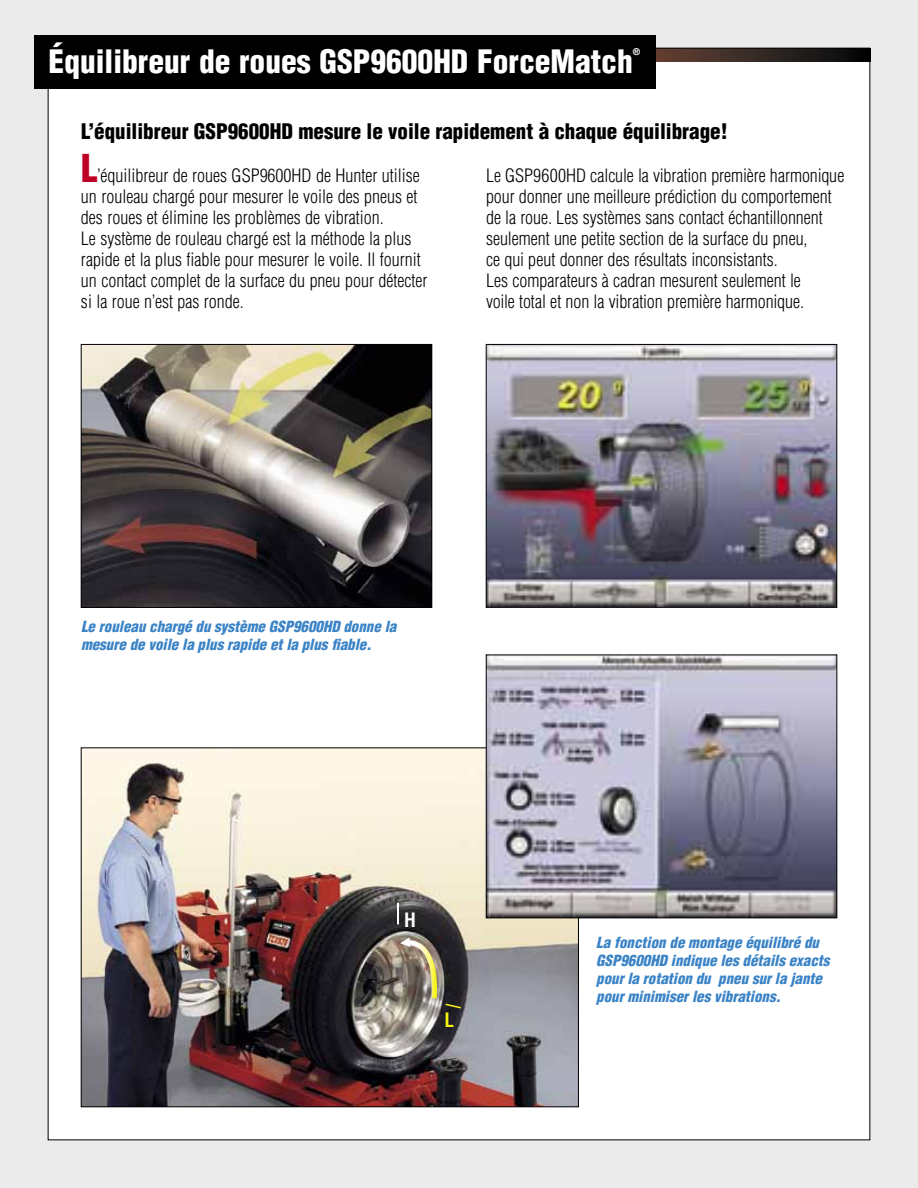
<style>
.page{position:relative;width:918px;height:1188px;background:#ebebeb}
.page>*{position:absolute;margin:0;border:0;box-sizing:border-box;transform-origin:0 0}
.t1{font:900 condensed 31.5px "Helvetica";color:#fff}
.t2{font:900 condensed 21px "Helvetica";color:#000}
.t3{font:700 condensed 19.35px "Helvetica";color:#fff}
.t4{font:700 condensed 19.35px "Helvetica";color:#f7f410}
.t5{font:300 condensed 18px/21px "Helvetica";color:#000}
.t6{font:italic 900 condensed 15px/18px "Helvetica";color:#3a83c6}
.t7{font:900 condensed 9px "Helvetica";color:#fff}
.s1{font-weight:900;font-size:37.5px;color:#be0027}
</style>
<div class="page">
<div style="left:48px;top:48px;width:822px;height:1092px;background:#fff"></div>
<svg style="left:656px;top:50px;width:212px;height:12px;background:#332520"></svg>
<div style="left:34px;top:35px;width:622px;height:54px;background:#000"></div>
<img style="left:488px;top:346px;width:347px;height:260px">
<div style="left:486px;top:344px;width:351px;height:264px;border:1px solid #000"></div>
<img style="left:83px;top:750px;width:494px;height:355px">
<img style="left:83px;top:346px;width:347px;height:260px">
<div style="left:81px;top:344px;width:351px;height:264px;border:1px solid #000"></div>
<img style="left:488px;top:657px;width:347px;height:259px">
<div style="left:486px;top:655px;width:351px;height:263px;border:1px solid #000"></div>
<hr style="left:397px;top:903px;width:2px;height:21px;background:#fff">
<img style="left:400px;top:937px;width:63px;height:73px">
<h1 class="t1" style="left:49px;top:42px;width:586px">Équilibreur de roues GSP9600HD ForceMatch</h1>
<p class="t7" style="left:633px;top:46px;width:9px">®</p>
<p class="t2" style="left:81px;top:118px;width:648px">L’équilibreur GSP9600HD mesure le voile rapidement à chaque équilibrage!</p>
<p class="t5" style="left:486px;top:165px;width:360px">Le GSP9600HD calcule la vibration première harmonique pour donner une meilleure prédiction du comportement de la roue. Les systèmes sans contact échantillonnent seulement une petite section de la surface du pneu,<br>ce qui peut donner des résultats inconsistants.<br>Les comparateurs à cadran mesurent seulement le<br>voile total et non la vibration première harmonique.</p>
<p class="t5" style="left:81px;top:165px;width:348px"><span class="s1">L</span>’équilibreur de roues GSP9600HD de Hunter utilise un rouleau chargé pour mesurer le voile des pneus et des roues et élimine les problèmes de vibration.<br>Le système de rouleau chargé est la méthode la plus rapide et la plus fiable pour mesurer le voile. Il fournit un contact complet de la surface du pneu pour détecter si la roue n’est pas ronde.</p>
<p class="t6" style="left:81px;top:618px;width:317px">Le rouleau chargé du système GSP9600HD donne la mesure de voile la plus rapide et la plus fiable.</p>
<p class="t3" style="left:404px;top:908px;width:13px">H</p>
<p class="t4" style="left:444px;top:1008px;width:11px">L</p>
<p class="t6" style="left:596px;top:933px;width:235px">La fonction de montage équilibré du GSP9600HD indique les détails exacts pour la rotation du pneu sur la jante pour minimiser les vibrations.</p>
</div>
